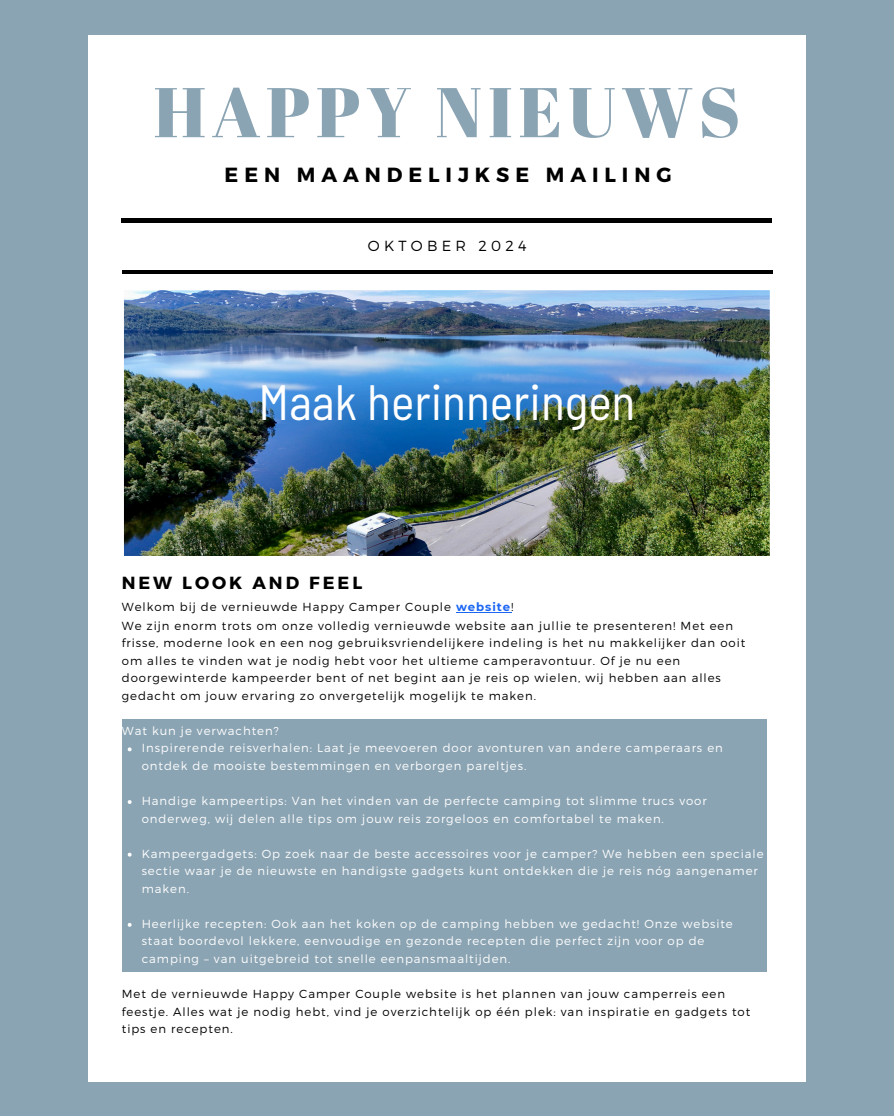
<style>
.page{position:relative;width:894px;height:1116px;background:#fff}
.page>*{position:absolute;margin:0;border:0;box-sizing:border-box;transform-origin:0 0}
.t1{font:70.2px "Abril Fatface";letter-spacing:.08em;color:#8ba4b3}
.t2{font:semi-condensed 49.5px "Barlow";color:#fff}
.t3{font:700 20.4px "Montserrat";letter-spacing:.29em;color:#000}
.t4{font:700 17.55px "Montserrat";letter-spacing:.17em;color:#000}
.t5{font:300 14.55px "Montserrat";letter-spacing:.29em;color:#000}
.t6{font:300 11.7px/17.5px "Montserrat";letter-spacing:.08em;color:#fff}
.t7{font:300 11.7px/17.5px "Montserrat";letter-spacing:.08em;color:#000}
.s1{font-weight:700;color:#1b67f4}
</style>
<div class="page">
<div style="left:0;top:0;width:893px;height:1116px;background:#8ba4b3"></div>
<div style="left:89px;top:35px;width:715px;height:1046px;background:#fff"></div>
<hr style="left:122px;top:219px;width:649px;height:3px;background:#000">
<hr style="left:122px;top:270px;width:650px;height:4px;background:#000">
<img style="left:124px;top:290px;width:646px;height:266px">
<div style="left:122px;top:719px;width:644px;height:252px;background:#8ba4b3"></div>
<hr style="left:456px;top:612px;width:55px;height:1px;background:#1b67f4">
<svg style="left:128px;top:747px;width:3px;height:4px"></svg>
<svg style="left:128px;top:800px;width:3px;height:4px"></svg>
<svg style="left:128px;top:853px;width:3px;height:4px"></svg>
<svg style="left:128px;top:923px;width:3px;height:4px"></svg>
<p class="t1" style="left:153px;top:63px;width:588px">HAPPY NIEUWS</p>
<h3 class="t3" style="left:224px;top:161px;width:448px">EEN MAANDELIJKSE MAILING</h3>
<h1 class="t5" style="left:368px;top:236px;width:160px">OKTOBER 2024</h1>
<p class="t2" style="left:258px;top:370px;width:378px">Maak herinneringen</p>
<h5 class="t4" style="left:122px;top:571px;width:242px">NEW LOOK AND FEEL</h5>
<p class="t7" style="left:122px;top:597px;width:393px">Welkom bij de vernieuwde Happy Camper Couple <span class="s1">website</span>!</p>
<p class="t7" style="left:122px;top:616px;width:625px">We zijn enorm trots om onze volledig vernieuwde website aan jullie te presenteren! Met een frisse, moderne look en een nog gebruiksvriendelijkere indeling is het nu makkelijker dan ooit om alles te vinden wat je nodig hebt voor het ultieme camperavontuur. Of je nu een doorgewinterde kampeerder bent of net begint aan je reis op wielen, wij hebben aan alles gedacht om jouw ervaring zo onvergetelijk mogelijk te maken.</p>
<h2 class="t6" style="left:122px;top:721px;width:158px">Wat kun je verwachten?</h2>
<h4 class="t6" style="left:142px;top:739px;width:582px">Inspirerende reisverhalen: Laat je meevoeren door avonturen van andere camperaars en ontdek de mooiste bestemmingen en verborgen pareltjes.</h4>
<p class="t6" style="left:142px;top:791px;width:566px">Handige kampeertips: Van het vinden van de perfecte camping tot slimme trucs voor onderweg, wij delen alle tips om jouw reis zorgeloos en comfortabel te maken.</p>
<p class="t6" style="left:142px;top:844px;width:623px">Kampeergadgets: Op zoek naar de beste accessoires voor je camper? We hebben een speciale sectie waar je de nieuwste en handigste gadgets kunt ontdekken die je reis nóg aangenamer maken.</p>
<p class="t6" style="left:142px;top:914px;width:592px">Heerlijke recepten: Ook aan het koken op de camping hebben we gedacht! Onze website staat boordevol lekkere, eenvoudige en gezonde recepten die perfect zijn voor op de camping – van uitgebreid tot snelle eenpansmaaltijden.</p>
<p class="t7" style="left:122px;top:984px;width:629px">Met de vernieuwde Happy Camper Couple website is het plannen van jouw camperreis een feestje. Alles wat je nodig hebt, vind je overzichtelijk op één plek: van inspiratie en gadgets tot tips en recepten.</p>
</div>
